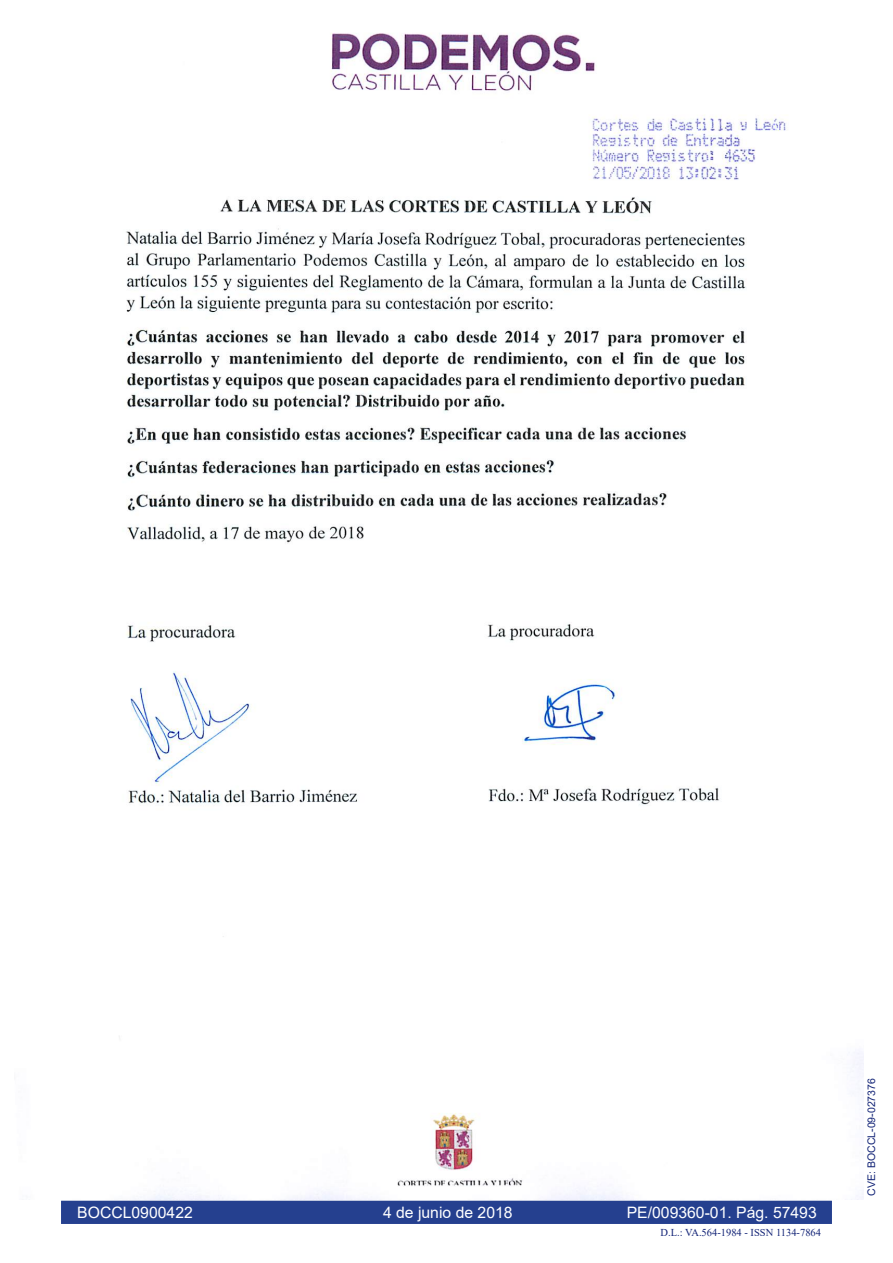
<style>
.page{position:relative;width:893px;height:1263px;background:#fff}
.page>*{position:absolute;margin:0;border:0;box-sizing:border-box;transform-origin:0 0}
.t1{font:15.75px "Arial";color:#fff}
.t2{font:10.5px "Times New Roman";color:#132477}
.t3{font:10.5px "Arial";color:#132477}
</style>
<div class="page">
<div style="left:60px;top:1200px;width:773px;height:25px;background:#25408f"></div>
<div style="left:60px;top:1199px;width:773px;height:26px;border:2px solid #fff"></div>
<img style="left:60px;top:33px;width:803px;height:1167px">
<p class="t1" style="left:77px;top:1202px;width:117px">BOCCL0900422</p>
<p class="t1" style="left:383px;top:1202px;width:131px">4 de junio de 2018</p>
<p class="t1" style="left:627px;top:1202px;width:192px">PE/009360-01. Pág. 57493</p>
<p class="t2" style="left:661px;top:1225px;width:162px">D.L.: VA.564-1984 - ISSN 1134-7864</p>
<p class="t3" style="left:864px;top:1195px;width:119px;rotate:-90deg">CVE: BOCCL-09-027376</p>
</div>
